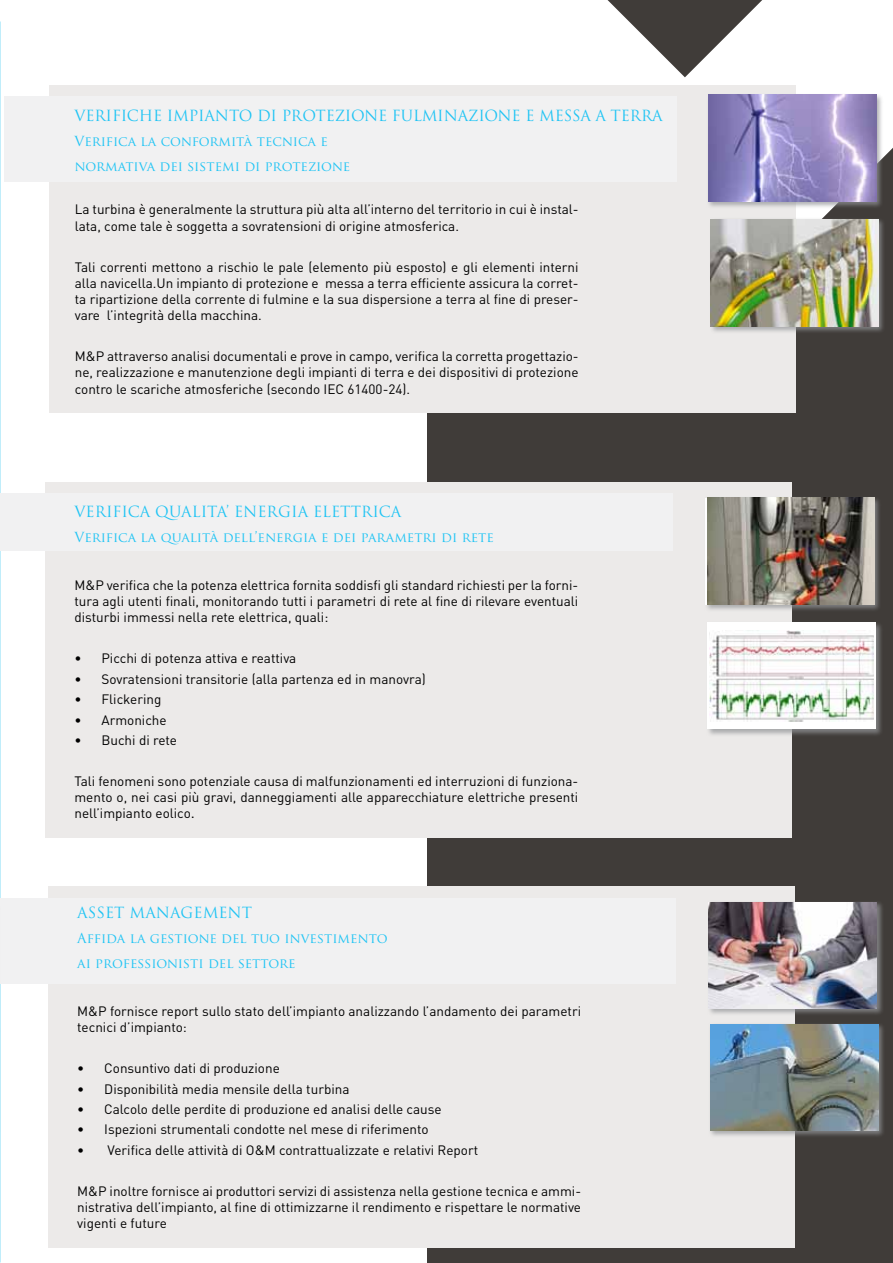
<style>
.page{position:relative;width:893px;height:1263px;background:#fff}
.page>*{position:absolute;margin:0;border:0;box-sizing:border-box;transform-origin:0 0}
.t1{font:15px "Trajan Pro";letter-spacing:-.01em;color:#20c4f4}
.t2{font:13.5px/16.2px "DIN";color:#000;text-align:justify}
.t3{font:13.5px/25px "Trajan Pro";color:#20c4f4}
.s1{font-size:15px}
</style>
<div class="page">
<div style="left:427px;top:0;width:466px;height:1263px;background:#403c39"></div>
<svg style="left:427px;top:0;width:466px;height:218px;fill:#fff"></svg>
<div style="left:49px;top:886px;width:746px;height:362px;background:#eceae9"></div>
<div style="left:0;top:898px;width:676px;height:85px;background:#f1f1f2"></div>
<div style="left:707px;top:900px;width:177px;height:117px;background:#939598;opacity:.75"></div>
<img style="left:709px;top:902px;width:168px;height:107px">
<div style="left:46px;top:482px;width:746px;height:356px;background:#eceae9"></div>
<div style="left:0;top:493px;width:673px;height:58px;background:#f1f1f2"></div>
<div style="left:704px;top:496px;width:177px;height:116px;background:#939598;opacity:.75"></div>
<img style="left:707px;top:498px;width:167px;height:106px">
<div style="left:706px;top:621px;width:177px;height:116px;background:#939598;opacity:.75"></div>
<div style="left:708px;top:622px;width:168px;height:107px;background:#fff"></div>
<img style="left:709px;top:630px;width:165px;height:91px">
<div style="left:50px;top:85px;width:746px;height:327px;background:#eceae9"></div>
<div style="left:4px;top:97px;width:673px;height:85px;background:#f1f1f2"></div>
<div style="left:706px;top:93px;width:177px;height:116px;background:#939598;opacity:.75"></div>
<img style="left:708px;top:95px;width:168px;height:106px">
<div style="left:709px;top:218px;width:176px;height:116px;background:#939598;opacity:.75"></div>
<img style="left:711px;top:219px;width:167px;height:107px">
<div style="left:708px;top:1022px;width:177px;height:116px;background:#939598;opacity:.75"></div>
<img style="left:710px;top:1024px;width:168px;height:107px">
<hr style="left:0;top:1022px;width:1px;height:116px;background:#bfecf9">
<hr style="left:0;top:900px;width:1px;height:116px;background:#939598;opacity:.75">
<p class="t1" style="left:74px;top:106px;width:590px">VERIFICHE IMPIANTO DI PROTEZIONE FULMINAZIONE E MESSA A TERRA</p>
<p class="t3" style="left:74px;top:128px;width:277px">Verifica la conformità tecnica e normativa dei sistemi di protezione</p>
<p class="t2" style="left:75px;top:201px;width:505px">La turbina è generalmente la struttura più alta all’interno del territorio in cui è instal&shy;lata, come tale è soggetta a sovratensioni di origine atmosferica.</p>
<p class="t2" style="left:75px;top:258px;width:505px">Tali correnti mettono a rischio le pale (elemento più esposto) e gli elementi interni alla navicella.Un impianto di protezione e messa a terra efficiente assicura la corret&shy;ta ripartizione della corrente di fulmine e la sua dispersione a terra al fine di preser&shy;vare l’integrità della macchina.</p>
<p class="t2" style="left:75px;top:348px;width:505px">M&amp;P attraverso analisi documentali e prove in campo, verifica la corretta progettazio&shy;ne, realizzazione e manutenzione degli impianti di terra e dei dispositivi di protezione contro le scariche atmosferiche (secondo IEC 61400-24).</p>
<p class="t1" style="left:74px;top:502px;width:329px">VERIFICA QUALITA’ ENERGIA ELETTRICA</p>
<p class="t3" style="left:74px;top:524px;width:421px">Verifica la qualità dell’energia e dei parametri di rete</p>
<p class="t2" style="left:74px;top:577px;width:505px">M&amp;P verifica che la potenza elettrica fornita soddisfi gli standard richiesti per la forni&shy;tura agli utenti finali, monitorando tutti i parametri di rete al fine di rilevare eventuali disturbi immessi nella rete elettrica, quali:</p>
<p class="t2" style="left:74px;top:650px;width:223px">• Picchi di potenza attiva e reattiva</p>
<p class="t2" style="left:74px;top:670px;width:353px">• Sovratensioni transitorie (alla partenza ed in manovra)</p>
<p class="t2" style="left:74px;top:691px;width:89px">• Flickering</p>
<p class="t2" style="left:74px;top:711px;width:94px">• Armoniche</p>
<p class="t2" style="left:74px;top:732px;width:104px">• Buchi di rete</p>
<p class="t2" style="left:74px;top:773px;width:505px">Tali fenomeni sono potenziale causa di malfunzionamenti ed interruzioni di funziona&shy;mento o, nei casi più gravi, danneggiamenti alle apparecchiature elettriche presenti nell’impianto eolico<span class="s1">.</span></p>
<p class="t1" style="left:77px;top:903px;width:176px">ASSET MANAGEMENT</p>
<p class="t3" style="left:77px;top:925px;width:312px">Affida la gestione del tuo investimento ai professionisti del settore</p>
<p class="t2" style="left:77px;top:1003px;width:505px">M&amp;P fornisce report sullo stato dell’impianto analizzando l’andamento dei parametri tecnici d’impianto:</p>
<p class="t2" style="left:77px;top:1060px;width:204px">• Consuntivo dati di produzione</p>
<p class="t2" style="left:77px;top:1080px;width:274px">• Disponibilità media mensile della turbina</p>
<p class="t2" style="left:77px;top:1101px;width:366px">• Calcolo delle perdite di produzione ed analisi delle cause</p>
<p class="t2" style="left:77px;top:1121px;width:353px">• Ispezioni strumentali condotte nel mese di riferimento</p>
<p class="t2" style="left:77px;top:1142px;width:402px">• Verifica delle attività di O&amp;M contrattualizzate e relativi Report</p>
<p class="t2" style="left:77px;top:1182px;width:505px">M&amp;P inoltre fornisce ai produttori servizi di assistenza nella gestione tecnica e ammi&shy;nistrativa dell’impianto, al fine di ottimizzarne il rendimento e rispettare le normative vigenti e future</p>
</div>
